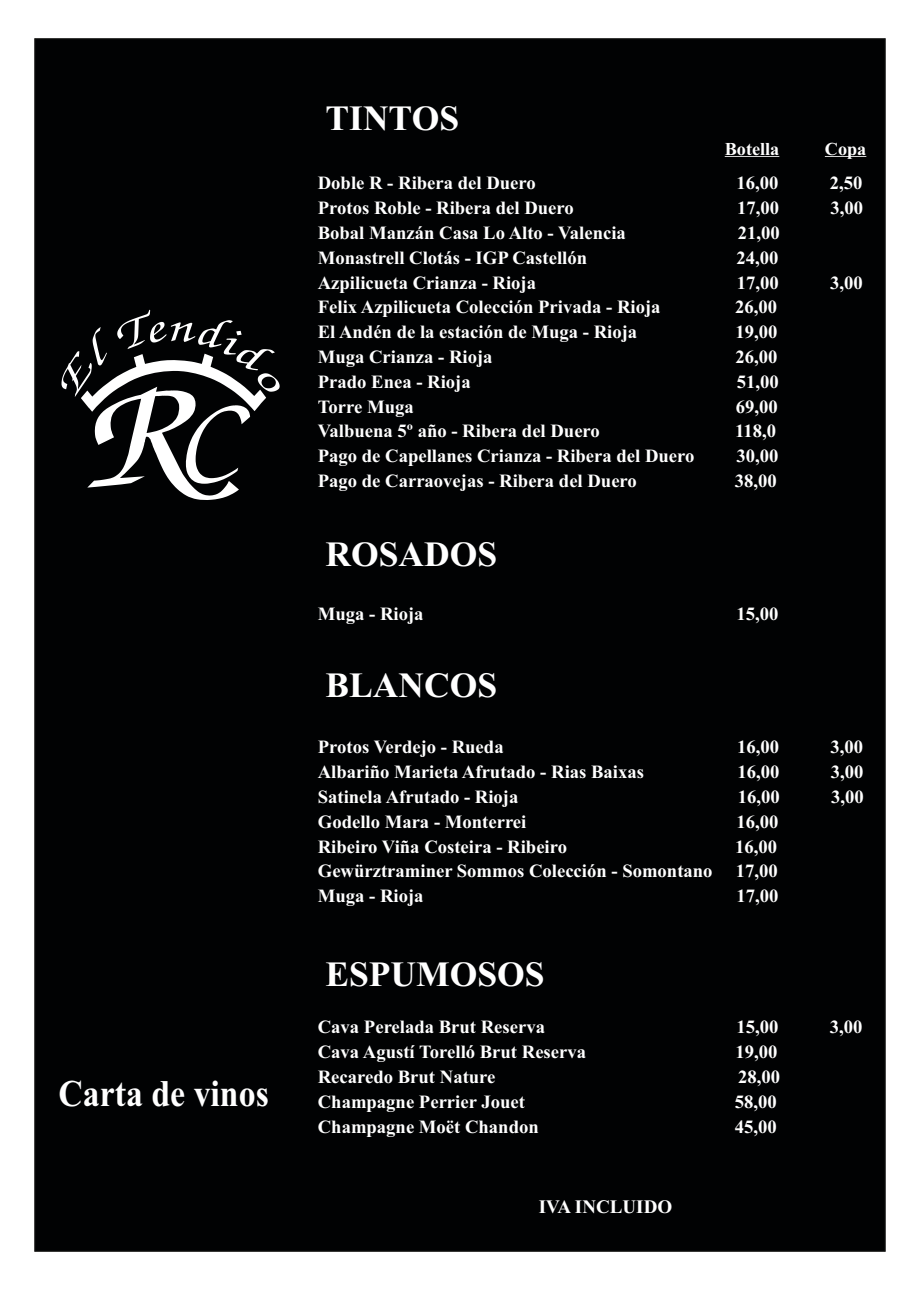
<style>
.page{position:relative;width:920px;height:1290px;background:#fff}
.page>*{position:absolute;margin:0;border:0;box-sizing:border-box;transform-origin:0 0}
.t1{font:700 37.65px "Times New Roman";color:#fff;scale:.9 1}
.t2{font:700 35.55px "Times New Roman";color:#fff}
.t3{font:700 19.05px "Times New Roman";color:#fff}
.t4{font:700 18.6px "Times New Roman";color:#fff}
.t5{font:700 18.15px "Times New Roman";color:#fff}
</style>
<div class="page">
<div style="left:34px;top:38px;width:852px;height:1214px;background:#010203"></div>
<hr style="left:725px;top:156px;width:54px;height:1px;background:#fff">
<hr style="left:825px;top:156px;width:41px;height:1px;background:#fff">
<svg style="left:61px;top:310px;width:219px;height:190px"></svg>
<h1 class="t1" style="left:58px;top:1080px;width:235px">Carta de vinos</h1>
<h2 class="t2" style="left:325px;top:105px;width:135px">TINTOS</h2>
<p class="t5" style="left:725px;top:142px;width:56px">Botella</p>
<p class="t5" style="left:825px;top:142px;width:43px">Copa</p>
<p class="t4" style="left:318px;top:177px;width:219px">Doble R - Ribera del Duero</p>
<p class="t4" style="left:736px;top:177px;width:44px">16,00</p>
<p class="t4" style="left:830px;top:177px;width:34px">2,50</p>
<p class="t4" style="left:318px;top:202px;width:257px">Protos Roble - Ribera del Duero</p>
<p class="t4" style="left:737px;top:202px;width:44px">17,00</p>
<p class="t4" style="left:831px;top:202px;width:34px">3,00</p>
<p class="t4" style="left:318px;top:226px;width:310px">Bobal Manzán Casa Lo Alto - Valencia</p>
<p class="t4" style="left:738px;top:226px;width:44px">21,00</p>
<p class="t4" style="left:318px;top:251px;width:271px">Monastrell Clotás - IGP Castellón</p>
<p class="t4" style="left:736px;top:251px;width:44px">24,00</p>
<p class="t4" style="left:318px;top:276px;width:220px">Azpilicueta Crianza - Rioja</p>
<p class="t4" style="left:737px;top:276px;width:44px">17,00</p>
<p class="t4" style="left:830px;top:276px;width:34px">3,00</p>
<p class="t4" style="left:318px;top:301px;width:344px">Felix Azpilicueta Colección Privada - Rioja</p>
<p class="t4" style="left:735px;top:301px;width:44px">26,00</p>
<p class="t4" style="left:318px;top:326px;width:321px">El Andén de la estación de Muga - Rioja</p>
<p class="t4" style="left:735px;top:326px;width:44px">19,00</p>
<p class="t4" style="left:318px;top:350px;width:176px">Muga Crianza - Rioja</p>
<p class="t4" style="left:735px;top:350px;width:44px">26,00</p>
<p class="t4" style="left:318px;top:375px;width:154px">Prado Enea - Rioja</p>
<p class="t4" style="left:737px;top:375px;width:44px">51,00</p>
<p class="t4" style="left:318px;top:400px;width:97px">Torre Muga</p>
<p class="t4" style="left:736px;top:400px;width:44px">69,00</p>
<p class="t4" style="left:318px;top:425px;width:284px">Valbuena 5º año - Ribera del Duero</p>
<p class="t4" style="left:735px;top:425px;width:42px">118,0</p>
<p class="t4" style="left:318px;top:450px;width:378px">Pago de Capellanes Crianza - Ribera del Duero</p>
<p class="t4" style="left:736px;top:450px;width:44px">30,00</p>
<p class="t4" style="left:318px;top:474px;width:321px">Pago de Carraovejas - Ribera del Duero</p>
<p class="t4" style="left:735px;top:474px;width:44px">38,00</p>
<h2 class="t2" style="left:325px;top:542px;width:173px">ROSADOS</h2>
<p class="t4" style="left:318px;top:608px;width:107px">Muga - Rioja</p>
<p class="t4" style="left:736px;top:608px;width:44px">15,00</p>
<h2 class="t2" style="left:325px;top:673px;width:173px">BLANCOS</h2>
<p class="t4" style="left:318px;top:741px;width:187px">Protos Verdejo - Rueda</p>
<p class="t4" style="left:737px;top:741px;width:44px">16,00</p>
<p class="t4" style="left:830px;top:741px;width:34px">3,00</p>
<p class="t4" style="left:318px;top:766px;width:328px">Albariño Marieta Afrutado - Rias Baixas</p>
<p class="t4" style="left:737px;top:766px;width:44px">16,00</p>
<p class="t4" style="left:831px;top:766px;width:34px">3,00</p>
<p class="t4" style="left:318px;top:790px;width:202px">Satinela Afrutado - Rioja</p>
<p class="t4" style="left:738px;top:790px;width:44px">16,00</p>
<p class="t4" style="left:831px;top:790px;width:34px">3,00</p>
<p class="t4" style="left:318px;top:815px;width:210px">Godello Mara - Monterrei</p>
<p class="t4" style="left:736px;top:815px;width:44px">16,00</p>
<p class="t4" style="left:318px;top:840px;width:251px">Ribeiro Viña Costeira - Ribeiro</p>
<p class="t4" style="left:735px;top:840px;width:44px">16,00</p>
<p class="t4" style="left:318px;top:865px;width:396px">Gewürztraminer Sommos Colección - Somontano</p>
<p class="t4" style="left:736px;top:865px;width:44px">17,00</p>
<p class="t4" style="left:318px;top:890px;width:107px">Muga - Rioja</p>
<p class="t4" style="left:736px;top:890px;width:44px">17,00</p>
<h2 class="t2" style="left:325px;top:962px;width:221px">ESPUMOSOS</h2>
<p class="t4" style="left:318px;top:1021px;width:229px">Cava Perelada Brut Reserva</p>
<p class="t4" style="left:736px;top:1021px;width:44px">15,00</p>
<p class="t4" style="left:830px;top:1021px;width:34px">3,00</p>
<p class="t4" style="left:318px;top:1046px;width:270px">Cava Agustí Torelló Brut Reserva</p>
<p class="t4" style="left:735px;top:1046px;width:44px">19,00</p>
<p class="t4" style="left:318px;top:1070px;width:179px">Recaredo Brut Nature</p>
<p class="t4" style="left:738px;top:1070px;width:44px">28,00</p>
<p class="t4" style="left:318px;top:1095px;width:209px">Champagne Perrier Jouet</p>
<p class="t4" style="left:735px;top:1095px;width:44px">58,00</p>
<p class="t4" style="left:318px;top:1120px;width:222px">Champagne Moët Chandon</p>
<p class="t4" style="left:735px;top:1120px;width:44px">45,00</p>
<p class="t3" style="left:539px;top:1200px;width:135px">IVA INCLUIDO</p>
</div>
